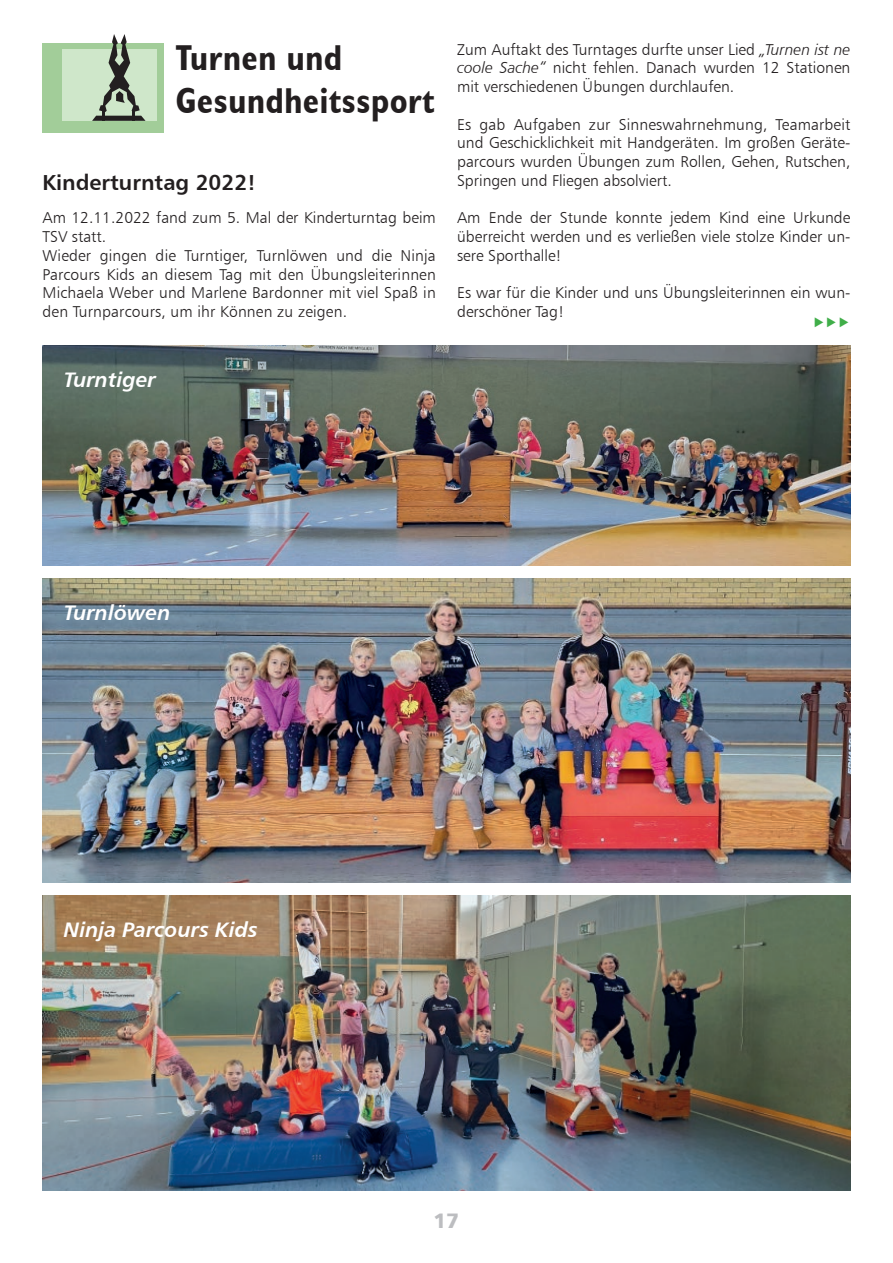
<style>
.page{position:relative;width:893px;height:1263px;background:#fff}
.page>*{position:absolute;margin:0;border:0;box-sizing:border-box;transform-origin:0 0}
.t1{font:700 condensed 36px/43.2px "Humanist 521 BT";letter-spacing:.02em;color:#231f20}
.t2{font:21.75px "Humanist 777 BT Bold B";color:#231f20}
.t3{font:21px "Humanist 777 BT Bold Italic B";color:#fff}
.t4{font:21px "Humanist 777 BT Black B";color:#bcbdc0}
.t5{font:15.75px/18.8px "Humanist 777 BT Light B";color:#231f20;text-align:justify}
.s1{font-family:"Humanist 777 BT Light Italic B"}
</style>
<div class="page">
<div style="left:43px;top:43px;width:121px;height:89px;background:#a2cd99"></div>
<div style="left:62px;top:50px;width:95px;height:71px;background:#cfe7ca"></div>
<svg style="left:92px;top:34px;width:54px;height:87px"></svg>
<img style="left:43px;top:895px;width:807px;height:296px">
<img style="left:43px;top:578px;width:807px;height:304px">
<img style="left:43px;top:345px;width:807px;height:221px">
<h1 class="t1" style="left:176px;top:35px;width:260px">Turnen und<br>Gesundheitssport</h1>
<p class="t5" style="left:457px;top:40px;width:395px">Zum Auftakt des Turntages durfte unser Lied <span class="s1">„Turnen ist ne coole Sache“</span> nicht fehlen. Danach wurden 12 Stationen mit verschiedenen Übungen durchlaufen.</p>
<p class="t5" style="left:457px;top:115px;width:395px">Es gab Aufgaben zur Sinneswahrnehmung, Teamarbeit und Geschicklichkeit mit Handgeräten. Im großen Geräte&shy;parcours wurden Übungen zum Rollen, Gehen, Rutschen, Springen und Fliegen absolviert.</p>
<p class="t5" style="left:457px;top:208px;width:395px">Am Ende der Stunde konnte jedem Kind eine Urkunde überreicht werden und es verließen viele stolze Kinder un&shy;sere Sporthalle!</p>
<p class="t5" style="left:457px;top:283px;width:395px">Es war für die Kinder und uns Übungsleiterinnen ein wun&shy;derschöner Tag!</p>
<h2 class="t2" style="left:43px;top:168px;width:215px">Kinderturntag 2022!</h2>
<p class="t5" style="left:43px;top:208px;width:395px;text-align:left">Am 12.11.2022 fand zum 5. Mal der Kinderturntag beim TSV statt.<br>Wieder gingen die Turntiger, Turnlöwen und die Ninja Parcours Kids an diesem Tag mit den Übungsleiterinnen Michaela Weber und Marlene Bardonner mit viel Spaß in den Turnparcours, um ihr Können zu zeigen.</p>
<h3 class="t3" style="left:64px;top:366px;width:94px">Turntiger</h3>
<h3 class="t3" style="left:64px;top:599px;width:108px">Turnlöwen</h3>
<h3 class="t3" style="left:64px;top:916px;width:195px">Ninja Parcours Kids</h3>
<h3 class="t4" style="left:434px;top:1207px;width:27px">17</h3>
</div>
